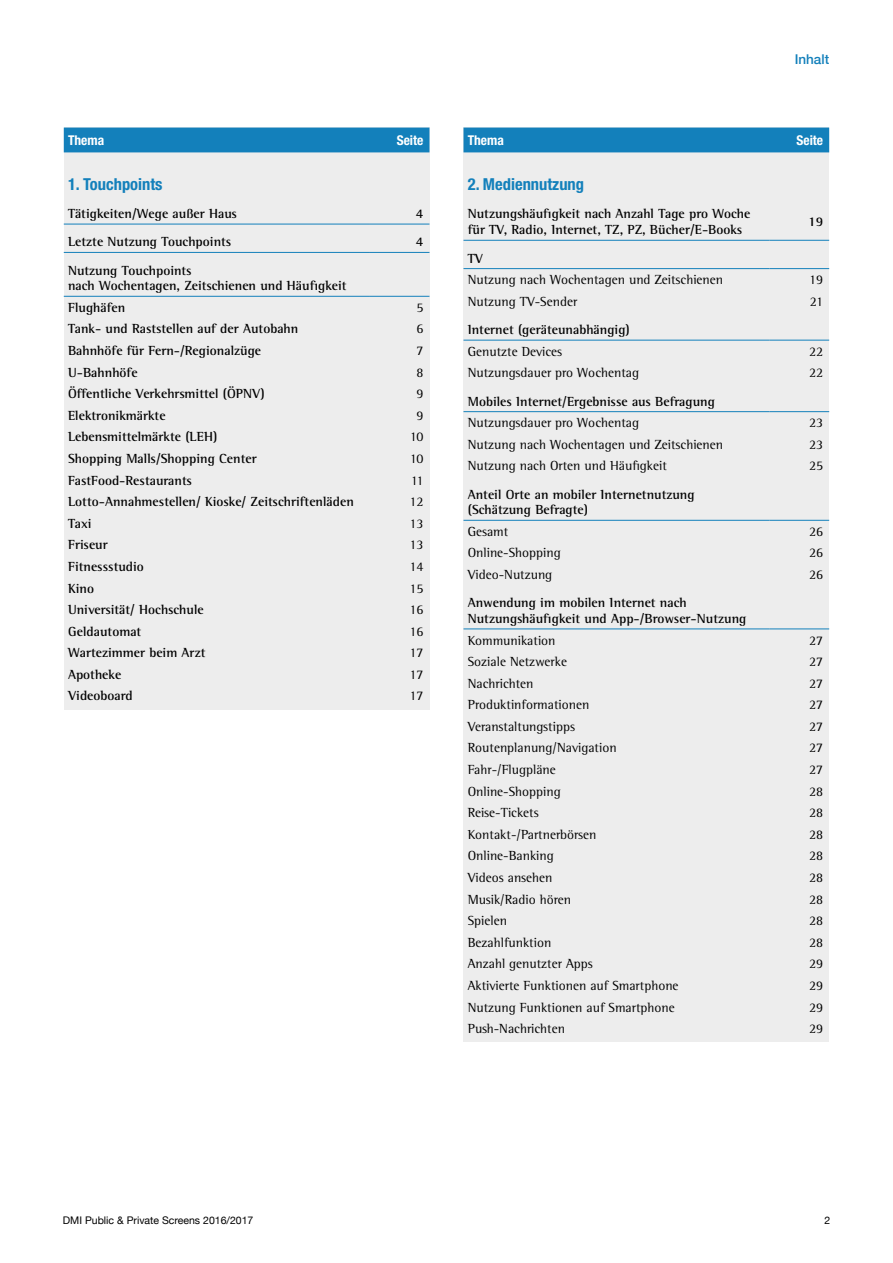
<style>
.page{position:relative;width:893px;height:1263px;background:#fff}
.page>*{position:absolute;margin:0;border:0;box-sizing:border-box;transform-origin:0 0}
.t1{font:700 condensed 16.5px "Helvetica Neue LT Std";color:#1380bb}
.t2{font:700 13.5px/15.6px "Rotis Semi Serif Std";color:#000}
.t3{font:13.5px "Rotis Semi Serif Std";color:#000}
.t4{font:700 condensed 13.5px "Helvetica Neue LT Std";color:#fff}
.t5{font:500 13.5px "Helvetica Neue";color:#1380bb}
.t6{font:10.5px "Helvetica Neue";color:#000}
</style>
<div class="page">
<div style="left:64px;top:128px;width:365px;height:582px;background:#ededed"></div>
<div style="left:64px;top:128px;width:365px;height:24px;background:#1380bb"></div>
<hr style="left:64px;top:296px;width:306px;height:1px;background:#1380bb">
<hr style="left:370px;top:296px;width:59px;height:1px;background:#1380bb">
<hr style="left:64px;top:252px;width:306px;height:1px;background:#1380bb">
<hr style="left:370px;top:252px;width:59px;height:1px;background:#1380bb">
<hr style="left:64px;top:224px;width:306px;height:1px;background:#1380bb">
<hr style="left:370px;top:224px;width:59px;height:1px;background:#1380bb">
<div style="left:463px;top:128px;width:366px;height:914px;background:#ededed"></div>
<div style="left:463px;top:128px;width:366px;height:24px;background:#1380bb"></div>
<hr style="left:463px;top:240px;width:307px;height:1px;background:#1380bb">
<hr style="left:770px;top:240px;width:59px;height:1px;background:#1380bb">
<hr style="left:463px;top:268px;width:307px;height:1px;background:#1380bb">
<hr style="left:770px;top:268px;width:59px;height:1px;background:#1380bb">
<hr style="left:463px;top:520px;width:307px;height:1px;background:#1380bb">
<hr style="left:770px;top:520px;width:59px;height:1px;background:#1380bb">
<hr style="left:463px;top:411px;width:307px;height:1px;background:#1380bb">
<hr style="left:770px;top:411px;width:59px;height:1px;background:#1380bb">
<hr style="left:463px;top:340px;width:307px;height:1px;background:#1380bb">
<hr style="left:770px;top:340px;width:59px;height:1px;background:#1380bb">
<hr style="left:463px;top:628px;width:307px;height:1px;background:#1380bb">
<hr style="left:770px;top:628px;width:59px;height:1px;background:#1380bb">
<p class="t4" style="left:68px;top:132px;width:38px">Thema</p>
<p class="t4" style="left:397px;top:132px;width:28px">Seite</p>
<p class="t1" style="left:68px;top:174px;width:96px">1. Touchpoints</p>
<p class="t2" style="left:68px;top:206px;width:171px">Tätigkeiten/Wege außer Haus</p>
<p class="t2" style="left:416px;top:206px;width:9px">4</p>
<p class="t2" style="left:68px;top:234px;width:165px">Letzte Nutzung Touchpoints</p>
<p class="t2" style="left:416px;top:234px;width:9px">4</p>
<p class="t2" style="left:68px;top:262px;width:280px">Nutzung Touchpoints<br>nach Wochentagen, Zeitschienen und Häufigkeit</p>
<p class="t2" style="left:68px;top:299px;width:59px">Flughäfen</p>
<p class="t3" style="left:416px;top:299px;width:9px">5</p>
<p class="t2" style="left:68px;top:321px;width:232px">Tank- und Raststellen auf der Autobahn</p>
<p class="t3" style="left:416px;top:321px;width:9px">6</p>
<p class="t2" style="left:68px;top:343px;width:195px">Bahnhöfe für Fern-/Regionalzüge</p>
<p class="t3" style="left:416px;top:343px;width:9px">7</p>
<p class="t2" style="left:68px;top:364px;width:71px">U-Bahnhöfe</p>
<p class="t3" style="left:416px;top:364px;width:9px">8</p>
<p class="t2" style="left:68px;top:386px;width:198px">Öffentliche Verkehrsmittel (ÖPNV)</p>
<p class="t3" style="left:416px;top:386px;width:9px">9</p>
<p class="t2" style="left:68px;top:407px;width:99px">Elektronikmärkte</p>
<p class="t3" style="left:416px;top:407px;width:9px">9</p>
<p class="t2" style="left:68px;top:429px;width:151px">Lebensmittelmärkte (LEH)</p>
<p class="t3" style="left:410px;top:429px;width:15px">10</p>
<p class="t2" style="left:68px;top:450px;width:190px">Shopping Malls/Shopping Center</p>
<p class="t3" style="left:410px;top:451px;width:15px">10</p>
<p class="t2" style="left:68px;top:472px;width:125px">FastFood-Restaurants</p>
<p class="t3" style="left:411px;top:472px;width:14px">11</p>
<p class="t2" style="left:68px;top:494px;width:287px">Lotto-Annahmestellen/ Kioske/ Zeitschriftenläden</p>
<p class="t3" style="left:409px;top:494px;width:16px">12</p>
<p class="t2" style="left:68px;top:515px;width:25px">Taxi</p>
<p class="t3" style="left:409px;top:515px;width:16px">13</p>
<p class="t2" style="left:68px;top:537px;width:41px">Friseur</p>
<p class="t3" style="left:409px;top:537px;width:16px">13</p>
<p class="t2" style="left:68px;top:558px;width:77px">Fitnessstudio</p>
<p class="t3" style="left:409px;top:558px;width:16px">14</p>
<p class="t2" style="left:68px;top:580px;width:28px">Kino</p>
<p class="t3" style="left:409px;top:580px;width:16px">15</p>
<p class="t2" style="left:68px;top:602px;width:137px">Universität/ Hochschule</p>
<p class="t3" style="left:409px;top:602px;width:16px">16</p>
<p class="t2" style="left:68px;top:623px;width:75px">Geldautomat</p>
<p class="t3" style="left:409px;top:623px;width:16px">16</p>
<p class="t2" style="left:68px;top:645px;width:139px">Wartezimmer beim Arzt</p>
<p class="t3" style="left:409px;top:645px;width:16px">17</p>
<p class="t2" style="left:68px;top:666px;width:55px">Apotheke</p>
<p class="t3" style="left:409px;top:666px;width:16px">17</p>
<p class="t2" style="left:68px;top:688px;width:66px">Videoboard</p>
<p class="t3" style="left:409px;top:688px;width:16px">17</p>
<p class="t5" style="left:795px;top:48px;width:36px">Inhalt</p>
<p class="t4" style="left:468px;top:132px;width:38px">Thema</p>
<p class="t4" style="left:796px;top:132px;width:28px">Seite</p>
<p class="t1" style="left:468px;top:174px;width:118px">2. Mediennutzung</p>
<p class="t2" style="left:468px;top:205px;width:284px;line-height:16.2px">Nutzungshäufigkeit nach Anzahl Tage pro Woche für TV, Radio, Internet, TZ, PZ, Bücher/E-Books</p>
<p class="t2" style="left:808px;top:214px;width:17px">19</p>
<p class="t2" style="left:468px;top:250px;width:17px">TV</p>
<p class="t3" style="left:468px;top:272px;width:257px">Nutzung nach Wochentagen und Zeitschienen</p>
<p class="t3" style="left:809px;top:272px;width:16px">19</p>
<p class="t3" style="left:468px;top:293px;width:111px">Nutzung TV-Sender</p>
<p class="t3" style="left:810px;top:293px;width:15px">21</p>
<p class="t2" style="left:468px;top:322px;width:164px">Internet (geräteunabhängig)</p>
<p class="t3" style="left:468px;top:343px;width:96px">Genutzte Devices</p>
<p class="t3" style="left:809px;top:343px;width:16px">22</p>
<p class="t3" style="left:468px;top:365px;width:173px">Nutzungsdauer pro Wochentag</p>
<p class="t3" style="left:809px;top:365px;width:16px">22</p>
<p class="t2" style="left:468px;top:393px;width:249px">Mobiles Internet/Ergebnisse aus Befragung</p>
<p class="t3" style="left:468px;top:415px;width:173px">Nutzungsdauer pro Wochentag</p>
<p class="t3" style="left:809px;top:415px;width:16px">23</p>
<p class="t3" style="left:468px;top:436px;width:257px">Nutzung nach Wochentagen und Zeitschienen</p>
<p class="t3" style="left:809px;top:436px;width:16px">23</p>
<p class="t3" style="left:468px;top:458px;width:201px">Nutzung nach Orten und Häufigkeit</p>
<p class="t3" style="left:809px;top:458px;width:16px">25</p>
<p class="t2" style="left:468px;top:486px;width:228px">Anteil Orte an mobiler Internetnutzung (Schätzung Befragte)</p>
<p class="t3" style="left:468px;top:523px;width:42px">Gesamt</p>
<p class="t3" style="left:809px;top:523px;width:16px">26</p>
<p class="t3" style="left:468px;top:545px;width:95px">Online-Shopping</p>
<p class="t3" style="left:809px;top:545px;width:16px">26</p>
<p class="t3" style="left:468px;top:567px;width:86px">Video-Nutzung</p>
<p class="t3" style="left:809px;top:567px;width:16px">26</p>
<p class="t2" style="left:468px;top:595px;width:280px">Anwendung im mobilen Internet nach<br>Nutzungshäufigkeit und App-/Browser-Nutzung</p>
<p class="t3" style="left:468px;top:632px;width:89px">Kommunikation</p>
<p class="t3" style="left:809px;top:632px;width:16px">27</p>
<p class="t3" style="left:468px;top:654px;width:101px">Soziale Netzwerke</p>
<p class="t3" style="left:809px;top:654px;width:16px">27</p>
<p class="t3" style="left:468px;top:675px;width:67px">Nachrichten</p>
<p class="t3" style="left:809px;top:675px;width:16px">27</p>
<p class="t3" style="left:468px;top:697px;width:123px">Produktinformationen</p>
<p class="t3" style="left:809px;top:697px;width:16px">27</p>
<p class="t3" style="left:468px;top:718px;width:109px">Veranstaltungstipps</p>
<p class="t3" style="left:809px;top:718px;width:16px">27</p>
<p class="t3" style="left:468px;top:740px;width:150px">Routenplanung/Navigation</p>
<p class="t3" style="left:809px;top:740px;width:16px">27</p>
<p class="t3" style="left:468px;top:762px;width:90px">Fahr-/Flugpläne</p>
<p class="t3" style="left:809px;top:762px;width:16px">27</p>
<p class="t3" style="left:468px;top:783px;width:95px">Online-Shopping</p>
<p class="t3" style="left:809px;top:783px;width:16px">28</p>
<p class="t3" style="left:468px;top:805px;width:73px">Reise-Tickets</p>
<p class="t3" style="left:809px;top:805px;width:16px">28</p>
<p class="t3" style="left:468px;top:826px;width:130px">Kontakt-/Partnerbörsen</p>
<p class="t3" style="left:809px;top:826px;width:16px">28</p>
<p class="t3" style="left:468px;top:848px;width:88px">Online-Banking</p>
<p class="t3" style="left:809px;top:848px;width:16px">28</p>
<p class="t3" style="left:468px;top:869px;width:86px">Videos ansehen</p>
<p class="t3" style="left:809px;top:869px;width:16px">28</p>
<p class="t3" style="left:468px;top:891px;width:105px">Musik/Radio hören</p>
<p class="t3" style="left:809px;top:891px;width:16px">28</p>
<p class="t3" style="left:468px;top:913px;width:41px">Spielen</p>
<p class="t3" style="left:809px;top:913px;width:16px">28</p>
<p class="t3" style="left:468px;top:934px;width:85px">Bezahlfunktion</p>
<p class="t3" style="left:809px;top:934px;width:16px">28</p>
<p class="t3" style="left:468px;top:956px;width:127px">Anzahl genutzter Apps</p>
<p class="t3" style="left:809px;top:956px;width:16px">29</p>
<p class="t3" style="left:468px;top:977px;width:212px">Aktivierte Funktionen auf Smartphone</p>
<p class="t3" style="left:809px;top:977px;width:16px">29</p>
<p class="t3" style="left:468px;top:999px;width:209px">Nutzung Funktionen auf Smartphone</p>
<p class="t3" style="left:809px;top:999px;width:16px">29</p>
<p class="t3" style="left:468px;top:1021px;width:99px">Push-Nachrichten</p>
<p class="t3" style="left:809px;top:1021px;width:16px">29</p>
<p class="t6" style="left:63px;top:1213px;width:192px">DMI Public &amp; Private Screens 2016/2017</p>
<p class="t6" style="left:825px;top:1213px;width:7px">2</p>
</div>
